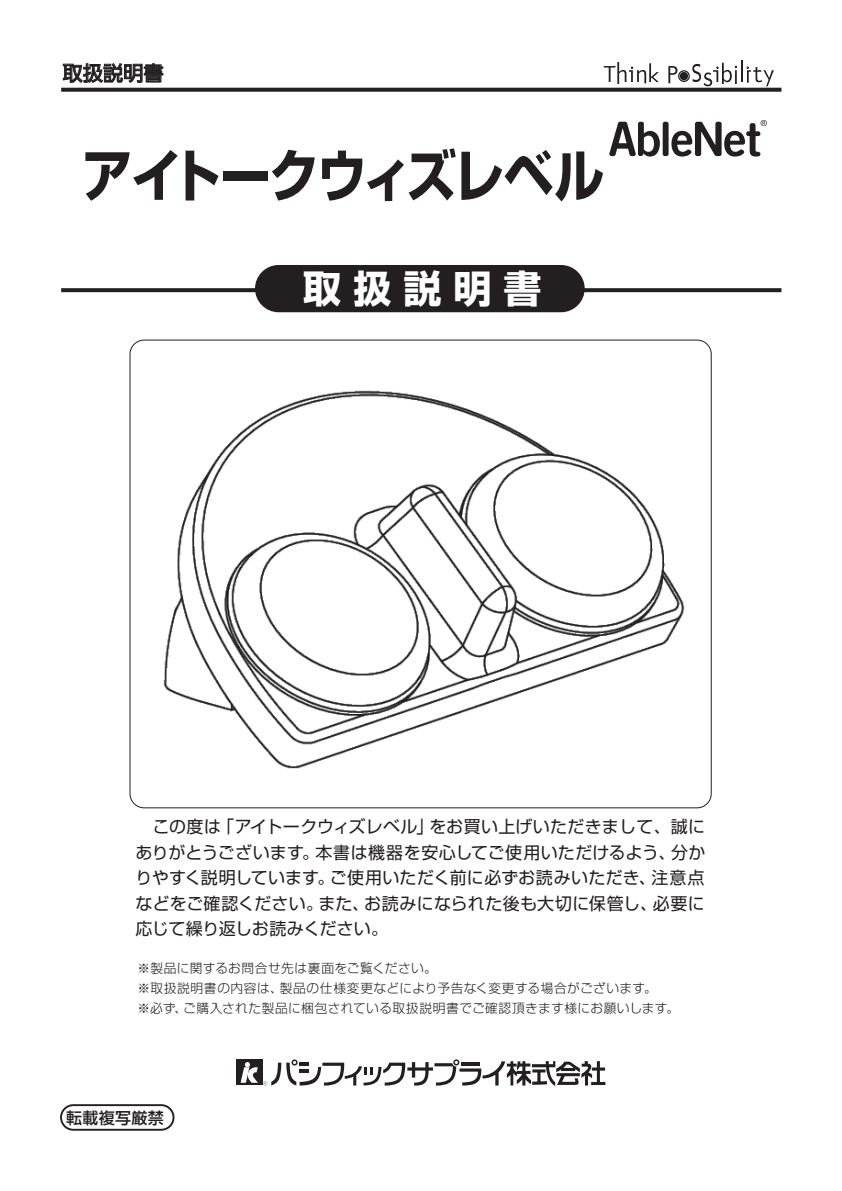
<style>
.page{position:relative;width:842px;height:1191px;background:#fff}
.page>*{position:absolute;margin:0;border:0;box-sizing:border-box;transform-origin:0 0}
.t1{font:700 56.6px "Shin Go Pro";letter-spacing:-.035em;color:#231f20;scale:.89 1}
.t2{font:700 38px "Shin Go Pro";letter-spacing:.315em;color:#fff}
.t3{font:20px "UD Shin Go Pro";letter-spacing:.015em;color:#231f20}
.t4{font:17px/25.4px "Shin Go Pro";letter-spacing:.01em;color:#231f20;text-align:justify}
.t5{font:500 16px "UD Shin Go Pro";letter-spacing:.03em;color:#231f20}
.t6{font:300 12.8px/19.8px "Shin Go Pro";letter-spacing:.035em;color:#231f20}
</style>
<div class="page">
<div style="left:60px;top:1104px;width:114px;height:26px;border:2px solid #231f20;border-radius:12px"></div>
<svg style="left:61px;top:88px;width:720px;height:4px;background:#332f30"></svg>
<svg style="left:61px;top:288px;width:720px;height:4px;background:#2c292a"></svg>
<div style="left:255px;top:265px;width:330px;height:47px;background:#231f20;border-radius:24px"></div>
<svg style="left:62px;top:63px;width:102px;height:20px"></svg>
<div style="left:236px;top:1059px;width:26px;height:26px;background:#231f20"></div>
<svg style="left:241px;top:1059px;width:364px;height:27px"></svg>
<img style="left:163px;top:390px;width:522px;height:379px">
<svg style="left:609px;top:122px;width:51px;height:34px"></svg>
<div style="left:663px;top:122px;width:6px;height:34px;background:#231f20;border-radius:2px"></div>
<svg style="left:671px;top:120px;width:96px;height:36px"></svg>
<svg style="left:604px;top:62px;width:55px;height:22px"></svg>
<hr style="left:741px;top:61px;width:2px;height:21px;background:#231f20">
<svg style="left:746px;top:67px;width:28px;height:19px"></svg>
<svg style="left:668px;top:63px;width:69px;height:23px"></svg>
<p class="t3" style="left:63px;top:57px;width:103px">取扱説明書</p>
<h1 class="t1" style="left:82px;top:131px;width:588px">アイトークウィズレベル</h1>
<h2 class="t2" style="left:303px;top:258px;width:240px">取扱説明書</h2>
<p class="t4" style="left:136px;top:812px;width:571px">　この度は「アイトークウィズレベル」をお買い上げいただきまして、誠にありがとうございます。本書は機器を安心してご使用いただけるよう、分かりやすく説明しています。ご使用いただく前に必ずお読みいただき、注意点などをご確認ください。また、お読みになられた後も大切に保管し、必要に応じて繰り返しお読みください。</p>
<p class="t6" style="left:137px;top:957px;width:543px">※製品に関するお問合せ先は裏面をご覧ください。<br>※取扱説明書の内容は、製品の仕様変更などにより予告なく変更する場合がございます。<br>※必ず、ご購入された製品に梱包されている取扱説明書でご確認頂きます様にお願いします。</p>
<p class="t5" style="left:66px;top:1104px;width:99px">転載複写厳禁</p>
</div>
